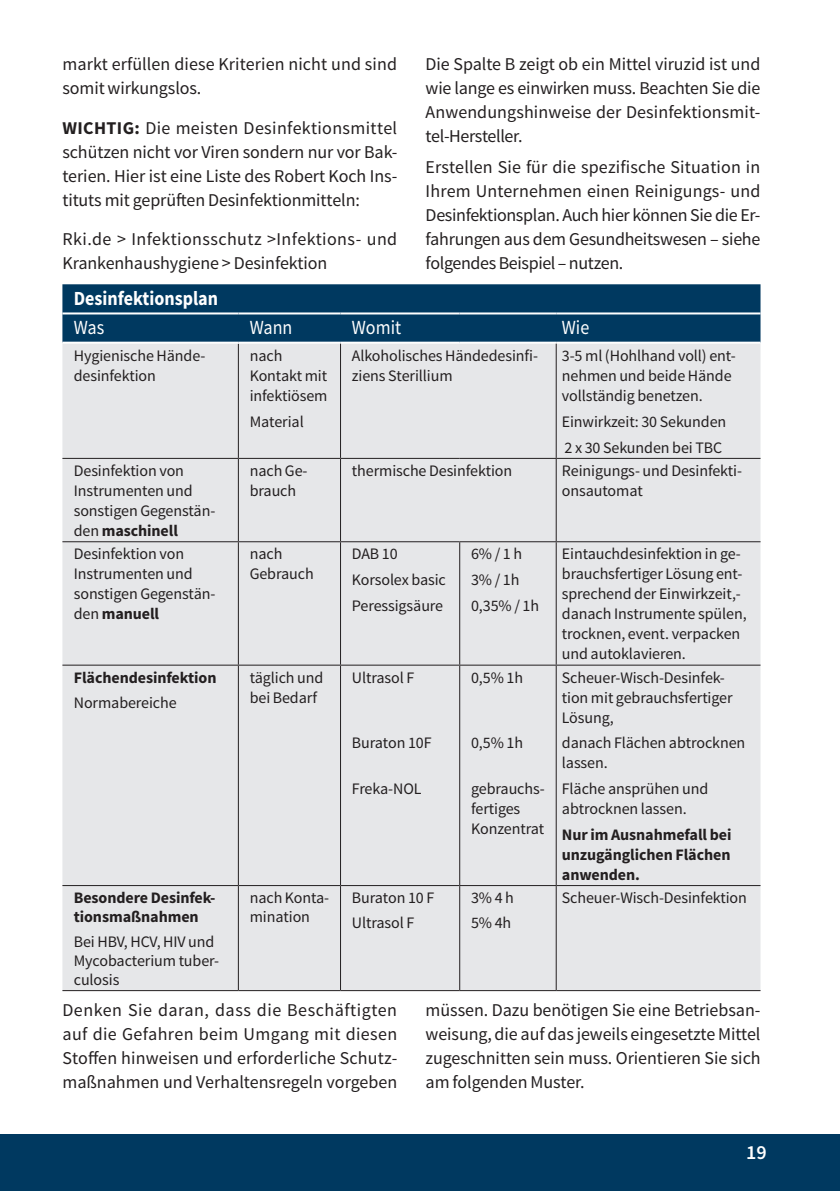
<style>
.page{position:relative;width:840px;height:1191px;background:#fff}
.page>*{position:absolute;margin:0;border:0;box-sizing:border-box;transform-origin:0 0}
.t1{font:700 20px "Source Sans Pro";color:#fff;scale:.9 1}
.t2{font:20px "Source Sans Pro";color:#fff;scale:.9 1}
.t3{font:600 20px "Source Sans Pro";color:#fff}
.t4{font:18px/24px "Source Sans Pro";letter-spacing:-.005em;color:#231f20;text-align:justify}
.t5{font:16px/20px "Source Sans Pro";letter-spacing:-.005em;color:#231f20}
.t6{font:700 16px/20px "Source Sans Pro";letter-spacing:-.005em;color:#231f20;text-align:justify}
.s1{font-weight:700}
</style>
<div class="page">
<div style="left:0;top:1134px;width:839px;height:57px;background:#003960"></div>
<div style="left:62px;top:284px;width:698px;height:58px;background:#003960"></div>
<div style="left:62px;top:344px;width:698px;height:646px;background:#e6e7e9"></div>
<hr style="left:238px;top:344px;width:1px;height:114px;background:#231f20">
<hr style="left:62px;top:458px;width:176px;height:1px;background:#231f20">
<hr style="left:238px;top:458px;width:102px;height:1px;background:#231f20">
<hr style="left:238px;top:459px;width:1px;height:82px;background:#231f20">
<hr style="left:556px;top:458px;width:204px;height:1px;background:#231f20">
<hr style="left:62px;top:541px;width:176px;height:1px;background:#231f20">
<hr style="left:238px;top:541px;width:102px;height:1px;background:#231f20">
<hr style="left:238px;top:542px;width:1px;height:122px;background:#231f20">
<hr style="left:556px;top:541px;width:204px;height:1px;background:#231f20">
<hr style="left:62px;top:664px;width:176px;height:1px;background:#231f20">
<hr style="left:238px;top:664px;width:102px;height:1px;background:#231f20">
<hr style="left:238px;top:665px;width:1px;height:220px;background:#231f20">
<hr style="left:340px;top:664px;width:119px;height:1px;background:#231f20">
<hr style="left:459px;top:664px;width:97px;height:1px;background:#231f20">
<hr style="left:556px;top:664px;width:204px;height:1px;background:#231f20">
<hr style="left:62px;top:885px;width:176px;height:1px;background:#231f20">
<hr style="left:238px;top:885px;width:102px;height:1px;background:#231f20">
<hr style="left:238px;top:886px;width:1px;height:104px;background:#231f20">
<hr style="left:340px;top:885px;width:119px;height:1px;background:#231f20">
<hr style="left:459px;top:885px;width:97px;height:1px;background:#231f20">
<hr style="left:556px;top:885px;width:204px;height:1px;background:#231f20">
<hr style="left:62px;top:312px;width:176px;height:2px;background:#fff">
<hr style="left:238px;top:312px;width:102px;height:2px;background:#fff">
<hr style="left:556px;top:312px;width:204px;height:2px;background:#fff">
<hr style="left:62px;top:990px;width:176px;height:1px;background:#231f20">
<hr style="left:238px;top:990px;width:102px;height:1px;background:#231f20">
<hr style="left:340px;top:990px;width:119px;height:1px;background:#231f20">
<hr style="left:459px;top:990px;width:97px;height:1px;background:#231f20">
<hr style="left:556px;top:990px;width:204px;height:1px;background:#231f20">
<hr style="left:340px;top:312px;width:119px;height:2px;background:#fff">
<hr style="left:459px;top:312px;width:97px;height:2px;background:#fff">
<hr style="left:340px;top:458px;width:119px;height:1px;background:#231f20">
<hr style="left:459px;top:458px;width:97px;height:1px;background:#231f20">
<hr style="left:340px;top:541px;width:119px;height:1px;background:#231f20">
<hr style="left:459px;top:541px;width:97px;height:1px;background:#231f20">
<hr style="left:340px;top:344px;width:1px;height:114px;background:#231f20">
<hr style="left:340px;top:459px;width:1px;height:82px;background:#231f20">
<hr style="left:340px;top:542px;width:1px;height:122px;background:#231f20">
<hr style="left:340px;top:665px;width:1px;height:220px;background:#231f20">
<hr style="left:340px;top:886px;width:1px;height:104px;background:#231f20">
<hr style="left:555px;top:344px;width:1px;height:114px;background:#231f20">
<hr style="left:555px;top:459px;width:1px;height:82px;background:#231f20">
<hr style="left:459px;top:542px;width:1px;height:122px;background:#231f20">
<hr style="left:555px;top:542px;width:1px;height:122px;background:#231f20">
<hr style="left:459px;top:665px;width:1px;height:220px;background:#231f20">
<hr style="left:555px;top:665px;width:1px;height:220px;background:#231f20">
<hr style="left:459px;top:886px;width:1px;height:104px;background:#231f20">
<hr style="left:555px;top:886px;width:1px;height:104px;background:#231f20">
<p class="t4" style="left:62px;top:53px;width:336px">markt erfüllen diese Kriterien nicht und sind somit wirkungslos.</p>
<p class="t4" style="left:62px;top:116px;width:336px"><span class="s1">WICHTIG:</span> Die meisten Desinfektionsmittel schützen nicht vor Viren sondern nur vor Bak&shy;terien. Hier ist eine Liste des Robert Koch Ins&shy;tituts mit geprüften Desinfektionmitteln:</p>
<p class="t4" style="left:62px;top:227px;width:336px">Rki.de &gt; Infektionsschutz &gt;Infektions- und<br>Krankenhaushygiene &gt; Desinfektion</p>
<p class="t4" style="left:425px;top:52px;width:336px">Die Spalte B zeigt ob ein Mittel viruzid ist und wie lange es einwirken muss. Beachten Sie die Anwendungshinweise der Desinfektionsmit&shy;tel-Hersteller.</p>
<p class="t4" style="left:425px;top:155px;width:336px">Erstellen Sie für die spezifische Situation in Ihrem Unternehmen einen Reinigungs- und Desinfektionsplan. Auch hier können Sie die Er&shy;fahrungen aus dem Gesundheitswesen – siehe folgendes Beispiel – nutzen.</p>
<p class="t1" style="left:74px;top:285px;width:162px">Desinfektionsplan</p>
<p class="t2" style="left:74px;top:315px;width:35px">Was</p>
<p class="t2" style="left:249px;top:315px;width:49px">Wann</p>
<p class="t2" style="left:351px;top:315px;width:56px">Womit</p>
<p class="t2" style="left:561px;top:315px;width:32px">Wie</p>
<p class="t5" style="left:74px;top:346px;width:132px">Hygienische Hände&shy;desinfektion</p>
<p class="t5" style="left:249px;top:346px;width:79px">nach<br>Kontakt mit infektiösem</p>
<p class="t5" style="left:249px;top:412px;width:56px">Material</p>
<p class="t5" style="left:351px;top:346px;width:187px">Alkoholisches Händedesinfi&shy;ziens Sterillium</p>
<p class="t5" style="left:561px;top:346px;width:175px">3-5 ml (Hohlhand voll) ent&shy;nehmen und beide Hände vollständig benetzen.</p>
<p class="t5" style="left:561px;top:409px;width:166px;line-height:25.6px">Einwirkzeit: 30 Sekunden<br>2 x 30 Sekunden bei TBC</p>
<p class="t5" style="left:74px;top:461px;width:143px">Desinfektion von<br>Instrumenten und sonstigen Gegenstän&shy;den <span class="s1">maschinell</span></p>
<p class="t5" style="left:249px;top:461px;width:59px">nach Ge&shy;brauch</p>
<p class="t5" style="left:352px;top:461px;width:162px">thermische Desinfektion</p>
<p class="t5" style="left:561px;top:461px;width:181px">Reinigungs- und Desinfekti&shy;onsautomat</p>
<p class="t5" style="left:74px;top:544px;width:143px">Desinfektion von<br>Instrumenten und sonstigen Gegenstän&shy;den <span class="s1">manuell</span></p>
<p class="t5" style="left:249px;top:544px;width:65px">nach<br>Gebrauch</p>
<p class="t5" style="left:352px;top:541px;width:95px;line-height:25.6px">DAB 10<br>Korsolex basic<br>Peressigsäure</p>
<p class="t5" style="left:471px;top:541px;width:69px;line-height:25.6px">6% / 1 h<br>3% / 1h<br>0,35% / 1h</p>
<p class="t5" style="left:561px;top:544px;width:186px">Eintauchdesinfektion in ge&shy;brauchsfertiger Lösung ent&shy;sprechend der Einwirkzeit,- danach Instrumente spülen, trocknen, event. verpacken und autoklavieren.</p>
<p class="t6" style="left:74px;top:668px;width:144px">Flächendesinfektion</p>
<p class="t5" style="left:74px;top:693px;width:104px">Normabereiche</p>
<p class="t5" style="left:561px;top:667px;width:172px">Scheuer-Wisch-Desinfek&shy;tion mit gebrauchsfertiger<br>Lösung,</p>
<p class="t5" style="left:561px;top:733px;width:185px">danach Flächen abtrocknen lassen.</p>
<p class="t5" style="left:561px;top:779px;width:148px">Fläche ansprühen und abtrocknen lassen.</p>
<p class="t6" style="left:561px;top:825px;width:171px">Nur im Ausnahmefall bei unzugänglichen Flächen anwenden.</p>
<p class="t5" style="left:471px;top:667px;width:53px">0,5% 1h</p>
<p class="t5" style="left:249px;top:668px;width:75px">täglich und bei Bedarf</p>
<p class="t5" style="left:352px;top:668px;width:64px">Ultrasol F</p>
<p class="t5" style="left:352px;top:733px;width:81px">Buraton 10F</p>
<p class="t5" style="left:352px;top:779px;width:71px">Freka-NOL</p>
<p class="t5" style="left:471px;top:733px;width:53px">0,5% 1h</p>
<p class="t5" style="left:471px;top:779px;width:75px">gebrauchs&shy;fertiges<br>Konzentrat</p>
<p class="t6" style="left:74px;top:889px;width:142px;line-height:19px">Besondere Desinfek&shy;tionsmaßnahmen</p>
<p class="t5" style="left:74px;top:932px;width:147px;line-height:19px">Bei HBV, HCV, HIV und<br>Mycobacterium tuber&shy;culosis</p>
<p class="t5" style="left:249px;top:888px;width:81px;line-height:19px">nach Konta&shy;mination</p>
<p class="t5" style="left:352px;top:885px;width:84px;line-height:24.6px">Buraton 10 F<br>Ultrasol F</p>
<p class="t5" style="left:471px;top:885px;width:44px;line-height:24.6px">3% 4 h<br>5% 4h</p>
<p class="t5" style="left:561px;top:888px;width:186px">Scheuer-Wisch-Desinfektion</p>
<p class="t4" style="left:62px;top:998px;width:336px">Denken Sie daran, dass die Beschäftigten auf die Gefahren beim Umgang mit diesen Stoffen hinweisen und erforderliche Schutz&shy;maßnahmen und Verhaltensregeln vorgeben</p>
<p class="t4" style="left:425px;top:998px;width:336px">müssen. Dazu benötigen Sie eine Betriebsan&shy;weisung, die auf das jeweils eingesetzte Mittel zugeschnitten sein muss. Orientieren Sie sich am folgenden Muster.</p>
<p class="t3" style="left:745px;top:1139px;width:22px">19</p>
</div>
